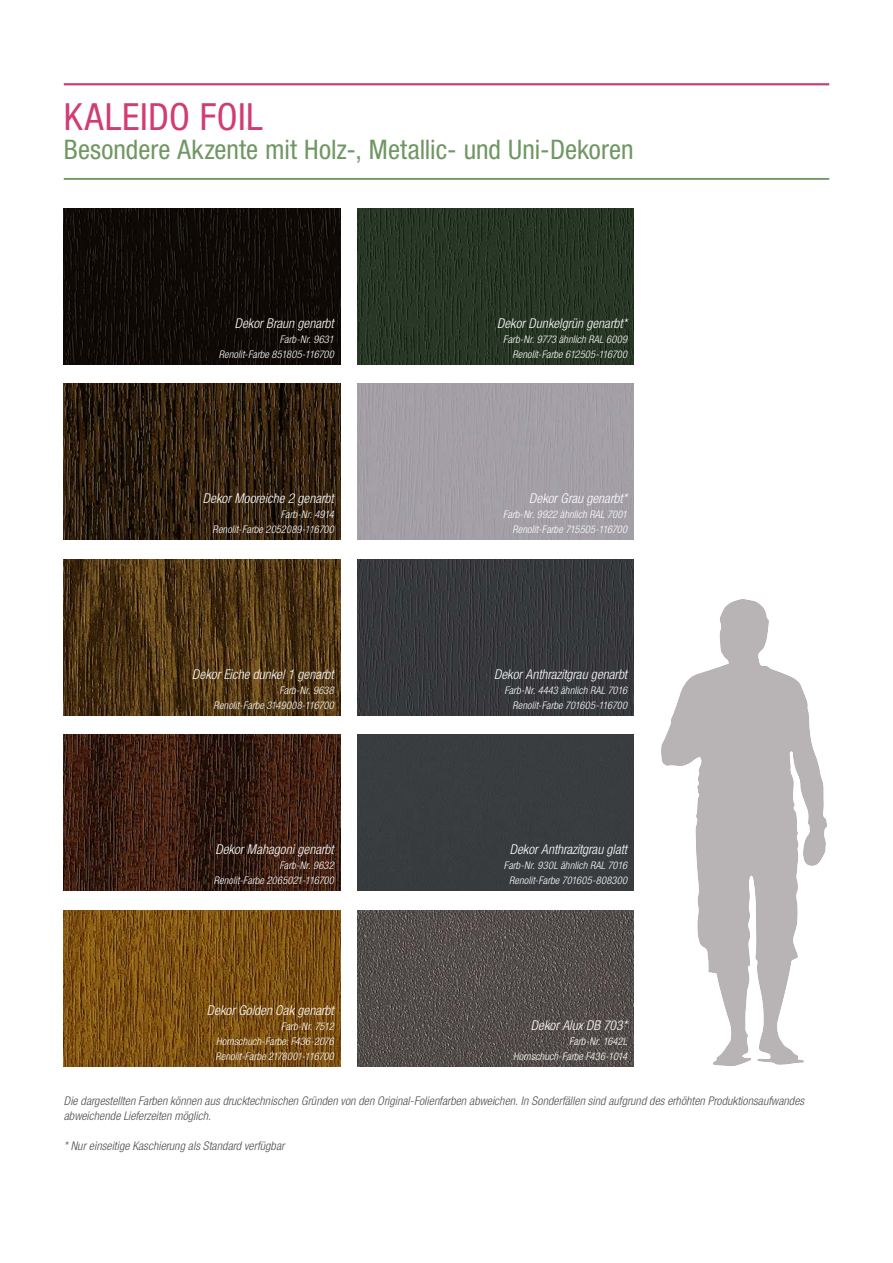
<style>
.page{position:relative;width:893px;height:1263px;background:#fff}
.page>*{position:absolute;margin:0;border:0;box-sizing:border-box;transform-origin:0 0}
.Headline_with_sublin{font:condensed 37.5px "Helvetica Neue LTW1 G";letter-spacing:.015em;color:#d13c73}
.Subline{font:condensed 27px "Helvetica Neue LTW1 G";color:#709763}
.Bildunterschrift{font:italic 300 condensed 13.5px "Helvetica Neue LTW1 G";color:#fff}
.t1{font:italic 300 condensed 12px/15px "Helvetica Neue LTW1 G";letter-spacing:.005em;color:#4e4e4d}
.Bildunterschrift-2{font:italic 300 condensed 10.5px/15px "Helvetica Neue LTW1 G";letter-spacing:.01em;color:#fff}
.Bildunterschrift-3{font:italic 300 condensed 10.5px "Helvetica Neue LTW1 G";letter-spacing:-.02em;color:#fff}
</style>
<div class="page">
<img style="left:64px;top:910px;width:276px;height:156px">
<img style="left:64px;top:384px;width:276px;height:156px">
<img style="left:64px;top:208px;width:276px;height:156px">
<img style="left:64px;top:559px;width:276px;height:156px">
<img style="left:64px;top:735px;width:276px;height:156px">
<img style="left:357px;top:208px;width:277px;height:156px">
<div style="left:357px;top:384px;width:277px;height:156px;background:#a49fa6"></div>
<img style="left:357px;top:559px;width:277px;height:156px">
<div style="left:357px;top:735px;width:277px;height:156px;background:#383c3f"></div>
<img style="left:357px;top:910px;width:277px;height:156px">
<hr style="left:64px;top:83px;width:765px;height:2px;background:#d13c73">
<hr style="left:64px;top:178px;width:765px;height:2px;background:#709763">
<svg style="left:661px;top:599px;width:166px;height:467px;fill:#b8b3b4"></svg>
<p class="Headline_with_sublin" style="left:64px;top:95px;width:201px">KALEIDO FOIL</p>
<p class="Subline" style="left:64px;top:134px;width:571px">Besondere Akzente mit Holz-, Metallic- und Uni-Dekoren</p>
<p class="Bildunterschrift" style="left:235px;top:315px;width:101px">Dekor Braun genarbt</p>
<p class="Bildunterschrift-2" style="left:280px;top:332px;width:55px">Farb-Nr. 9631</p>
<p class="Bildunterschrift-2" style="left:219px;top:347px;width:117px">Renolit-Farbe 851805-116700</p>
<p class="Bildunterschrift" style="left:497px;top:315px;width:132px">Dekor Dunkelgrün genarbt*</p>
<p class="Bildunterschrift-2" style="left:503px;top:331px;width:125px">Farb-Nr. 9773 ähnlich RAL 6009</p>
<p class="Bildunterschrift-2" style="left:512px;top:346px;width:116px">Renolit-Farbe 612505-116700</p>
<p class="Bildunterschrift" style="left:203px;top:490px;width:132px">Dekor Mooreiche 2 genarbt</p>
<p class="Bildunterschrift-2" style="left:281px;top:507px;width:54px">Farb-Nr. 4914</p>
<p class="Bildunterschrift-2" style="left:213px;top:522px;width:123px">Renolit-Farbe 2052089-116700</p>
<p class="Bildunterschrift" style="left:529px;top:491px;width:100px">Dekor Grau genarbt*</p>
<p class="Bildunterschrift-2" style="left:503px;top:507px;width:126px">Farb-Nr. 9922 ähnlich RAL 7001</p>
<p class="Bildunterschrift-2" style="left:512px;top:522px;width:116px">Renolit-Farbe 715505-116700</p>
<p class="Bildunterschrift" style="left:192px;top:666px;width:143px">Dekor Eiche dunkel 1 genarbt</p>
<p class="Bildunterschrift-2" style="left:279px;top:683px;width:56px">Farb-Nr. 9638</p>
<p class="Bildunterschrift-2" style="left:214px;top:698px;width:122px">Renolit-Farbe 3149008-116700</p>
<p class="Bildunterschrift" style="left:494px;top:666px;width:135px">Dekor Anthrazitgrau genarbt</p>
<p class="Bildunterschrift-2" style="left:504px;top:682px;width:124px">Farb-Nr. 4443 ähnlich RAL 7016</p>
<p class="Bildunterschrift-2" style="left:512px;top:697px;width:116px">Renolit-Farbe 701605-116700</p>
<p class="Bildunterschrift" style="left:215px;top:841px;width:120px">Dekor Mahagoni genarbt</p>
<p class="Bildunterschrift-2" style="left:280px;top:858px;width:56px">Farb-Nr. 9632</p>
<p class="Bildunterschrift-2" style="left:214px;top:873px;width:122px">Renolit-Farbe 2065021-116700</p>
<p class="Bildunterschrift" style="left:510px;top:841px;width:119px">Dekor Anthrazitgrau glatt</p>
<p class="Bildunterschrift-2" style="left:504px;top:858px;width:125px">Farb-Nr. 930L ähnlich RAL 7016</p>
<p class="Bildunterschrift-2" style="left:509px;top:873px;width:120px">Renolit-Farbe 701605-808300</p>
<p class="Bildunterschrift" style="left:207px;top:1002px;width:128px">Dekor Golden Oak genarbt</p>
<p class="Bildunterschrift-3" style="left:281px;top:1020px;width:54px">Farb-Nr. 7512</p>
<p class="Bildunterschrift-2" style="left:215px;top:1033px;width:120px">Hornschuch-Farbe: F436-2076<br>Renolit-Farbe 2178001-116700</p>
<p class="Bildunterschrift" style="left:531px;top:1017px;width:98px">Dekor Alux DB 703*</p>
<p class="Bildunterschrift-2" style="left:569px;top:1033px;width:60px">Farb-Nr. 1642L</p>
<p class="Bildunterschrift-2" style="left:513px;top:1048px;width:115px">Hornschuch-Farbe F436-1014</p>
<p class="t1" style="left:64px;top:1093px;width:742px">Die dargestellten Farben können aus drucktechnischen Gründen von den Original-Folienfarben abweichen. In Sonderfällen sind aufgrund des erhöhten Produktionsaufwandes abweichende Lieferzeiten möglich.</p>
<p class="t1" style="left:64px;top:1138px;width:222px">* Nur einseitige Kaschierung als Standard verfügbar</p>
</div>
